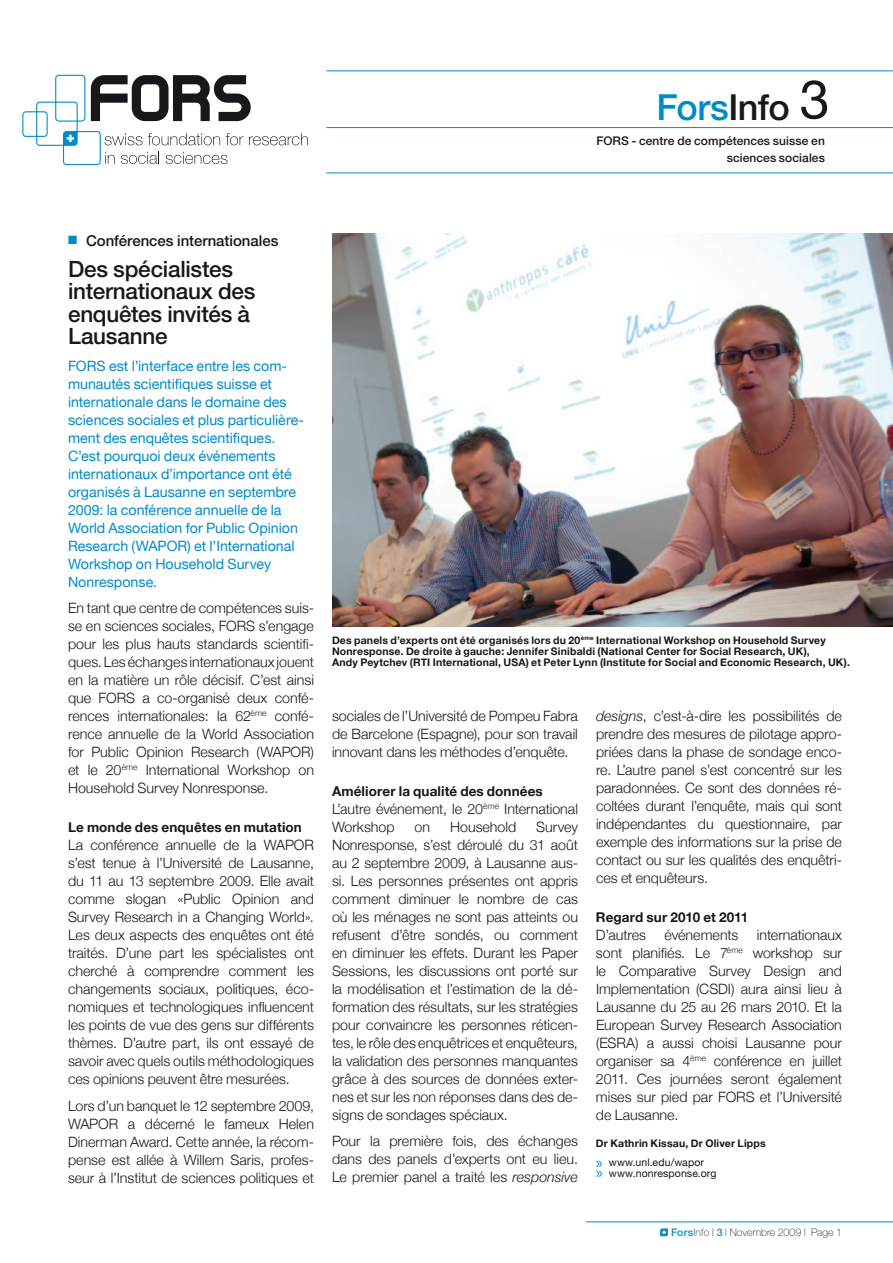
<style>
.page{position:relative;width:893px;height:1263px;background:#fff}
.page>*{position:absolute;margin:0;border:0;box-sizing:border-box;transform-origin:0 0}
.t1{font:500 36px "Helvetica Neue";letter-spacing:-.015em;color:#008bca}
.t2{font:500 22.5px/22.5px "Helvetica Neue";letter-spacing:-.01em;color:#1a171c}
.t3{font:500 15px "Helvetica Neue";letter-spacing:-.005em;color:#1a171c}
.t4{font:300 14.25px/18px "Helvetica Neue";color:#1a171c;text-align:justify}
.t5{font:14.25px/18px "Helvetica Neue";color:#008bca}
.t6{font:700 13.5px "Helvetica Neue";letter-spacing:.01em;color:#1a171c}
.t7{font:500 12px/16.5px "Helvetica Neue";letter-spacing:.005em;color:#1a171c;text-align:right}
.t8{font:700 10.5px/11.2px "Helvetica Neue";letter-spacing:.015em;color:#1a171c}
.t9{font:100 10.5px "Helvetica Neue";letter-spacing:.005em;color:#1a171c}
.t10{font:10.5px "Helvetica Neue";letter-spacing:.01em;color:#1a171c}
.s1{color:#1a171c}
.s2{font-weight:400;font-size:54px;color:#1a171c}
.s3{color:#008bca}
.s4{font-style:italic}
.s5{font-family:"Myriad Pro";font-weight:400;font-size:16.5px;color:#008bca}
.s6{font-weight:400}
.s7{font-family:"Myriad Pro";font-size:16.5px;color:#008bca}
.s8{font-weight:500;color:#008bca}
</style>
<div class="page">
<img style="left:332px;top:234px;width:561px;height:392px">
<svg style="left:660px;top:1228px;width:8px;height:8px"></svg>
<hr style="left:586px;top:1221px;width:307px;height:1px;background:#008bca">
<svg style="left:22px;top:75px;width:286px;height:90px"></svg>
<hr style="left:326px;top:127px;width:567px;height:1px;background:#008bca">
<hr style="left:326px;top:70px;width:567px;height:1px;background:#008bca">
<hr style="left:326px;top:173px;width:567px;height:1px;background:#008bca">
<h1 class="t1" style="left:656px;top:86px;width:175px">Fors<span class="s1">Info</span> <span class="s2">3</span></h1>
<p class="t7" style="left:596px;top:133px;width:230px">FORS - centre de compétences suisse en sciences sociales</p>
<p class="t3" style="left:68px;top:231px;width:212px"><span class="s3">■</span> Conférences internationales</p>
<h2 class="t2" style="left:68px;top:257px;width:189px">Des spécialistes internationaux des enquêtes invités à<br>Lausanne</h2>
<p class="t5" style="left:68px;top:356px;width:238px">FORS est l’interface entre les com&shy;munautés scientifiques suisse et internationale dans le domaine des sciences sociales et plus particulière&shy;ment des enquêtes scientifiques.<br>C’est pourquoi deux événements internationaux d’importance ont été organisés à Lausanne en septembre 2009: la conférence annuelle de la World Association for Public Opinion Research (WAPOR) et l’International Workshop on Household Survey Nonresponse.</p>
<p class="t4" style="left:68px;top:599px;width:247px">En tant que centre de compétences suis&shy;se en sciences sociales, FORS s’engage pour les plus hauts standards scientifi&shy;ques. Les échanges internationaux jouent en la matière un rôle décisif. C’est ainsi que FORS a co-organisé deux confé&shy;rences internationales: la 62<sup>ème</sup> confé&shy;rence annuelle de la World Association for Public Opinion Research (WAPOR) et le 20<sup>ème</sup> International Workshop on Household Survey Nonresponse.</p>
<p class="t6" style="left:68px;top:819px;width:235px">Le monde des enquêtes en mutation</p>
<p class="t4" style="left:68px;top:836px;width:247px">La conférence annuelle de la WAPOR s’est tenue à l’Université de Lausanne, du 11 au 13 septembre 2009. Elle avait comme slogan «Public Opinion and Survey Research in a Changing World».<br>Les deux aspects des enquêtes ont été traités. D’une part les spécialistes ont cherché à comprendre comment les changements sociaux, politiques, éco&shy;nomiques et technologiques influencent les points de vue des gens sur différents thèmes. D’autre part, ils ont essayé de savoir avec quels outils méthodologiques ces opinions peuvent être mesurées.</p>
<p class="t4" style="left:68px;top:1096px;width:247px">Lors d’un banquet le 12 septembre 2009, WAPOR a décerné le fameux Helen Dinerman Award. Cette année, la récom&shy;pense est allée à Willem Saris, profes&shy;seur à l’Institut de sciences politiques et</p>
<p class="t8" style="left:332px;top:634px;width:519px">Des panels d’experts ont été organisés lors du 20<sup>ème</sup> International Workshop on Household Survey<br>Nonresponse. De droite à gauche: Jennifer Sinibaldi (National Center for Social Research, UK),<br>Andy Peytchev (RTI International, USA) et Peter Lynn (Institute for Social and Economic Research, UK).</p>
<p class="t4" style="left:332px;top:706px;width:247px">sociales de l’Université de Pompeu Fabra de Barcelone (Espagne), pour son travail innovant dans les méthodes d’enquête.</p>
<p class="t6" style="left:332px;top:783px;width:212px">Améliorer la qualité des données</p>
<p class="t4" style="left:332px;top:799px;width:247px">L’autre événement, le 20<sup>ème</sup> International<br>Workshop</p>
<p class="t4" style="left:332px;top:817px;width:247px;text-indent:204px">Survey Nonresponse, s’est déroulé du 31 août au 2 septembre 2009, à Lausanne aus&shy;si. Les personnes présentes ont appris comment diminuer le nombre de cas où les ménages ne sont pas atteints ou refusent d’être sondés, ou comment en diminuer les effets. Durant les Paper Sessions, les discussions ont porté sur la modélisation et l’estimation de la dé&shy;formation des résultats, sur les stratégies pour convaincre les personnes réticen&shy;tes, le rôle des enquêtrices et enquêteurs, la validation des personnes manquantes grâce à des sources de données exter&shy;nes et sur les non réponses dans des de&shy;signs de sondages spéciaux.</p>
<p class="t4" style="left:332px;top:1132px;width:247px">Pour la première fois, des échanges dans des panels d’experts ont eu lieu.<br>Le premier panel a traité les <span class="s4">responsive</span></p>
<p class="t4" style="left:415px;top:817px;width:17px">on</p>
<p class="t4" style="left:450px;top:817px;width:68px">Household</p>
<p class="t4" style="left:596px;top:706px;width:247px"><span class="s4">designs</span>, c’est-à-dire les possibilités de prendre des mesures de pilotage appro&shy;priées dans la phase de sondage enco&shy;re. L’autre panel s’est concentré sur les paradonnées. Ce sont des données ré&shy;coltées durant l’enquête, mais qui sont indépendantes du questionnaire, par exemple des informations sur la prise de contact ou sur les qualités des enquêtri&shy;ces et enquêteurs.</p>
<p class="t6" style="left:596px;top:909px;width:154px">Regard sur 2010 et 2011</p>
<p class="t4" style="left:596px;top:925px;width:52px">D’autres</p>
<p class="t4" style="left:664px;top:925px;width:75px">événements</p>
<p class="t4" style="left:596px;top:925px;width:247px;text-indent:161px">internationaux sont planifiés. Le 7<sup>ème</sup> workshop sur le Comparative Survey Design and Implementation (CSDI) aura ainsi lieu à Lausanne du 25 au 26 mars 2010. Et la European Survey Research Association (ESRA) a aussi choisi Lausanne pour organiser sa 4<sup>ème</sup> conférence en juillet 2011. Ces journées seront également mises sur pied par FORS et l’Université de Lausanne.</p>
<p class="t8" style="left:596px;top:1134px;width:171px;line-height:19px">Dr Kathrin Kissau, Dr Oliver Lipps <span class="s5">»</span> <span class="s6">www.unl.edu/wapor</span></p>
<p class="t10" style="left:596px;top:1167px;width:122px"><span class="s7">»</span> www.nonresponse.org</p>
<p class="t9" style="left:671px;top:1226px;width:172px"><span class="s8">Fors</span>Info | <span class="s8">3</span> | Novembre 2009 | Page 1</p>
</div>
